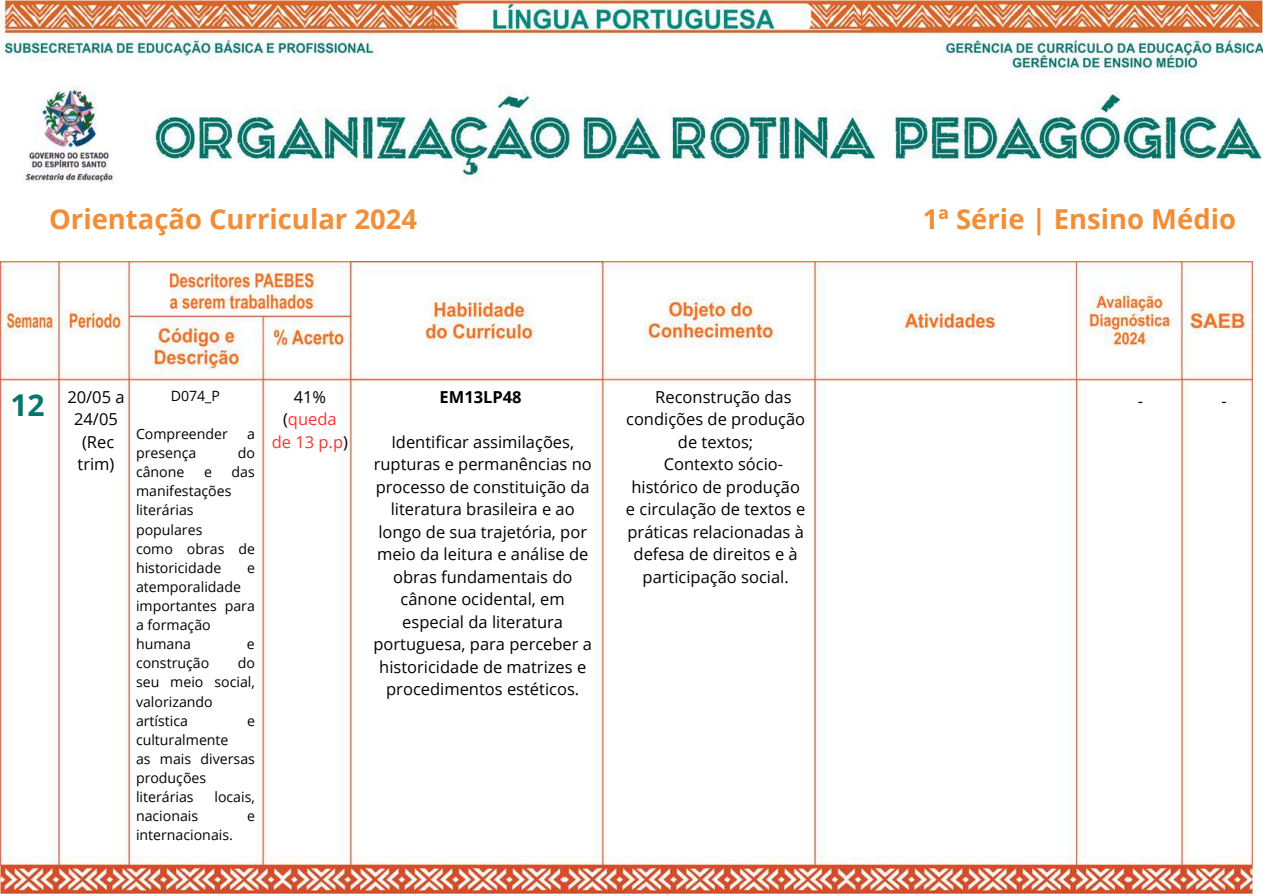
<style>
.page{position:relative;width:1263px;height:894px;background:#fff}
.page>*{position:absolute;margin:0;border:0;box-sizing:border-box;transform-origin:0 0}
.t1{font:700 27.45px "Open Sans";color:#f28e36}
.t2{font:16.5px/22.5px "Open Sans";color:#000;text-align:center}
.t3{font:16.5px/22.5px "Open Sans";color:#ff3131;text-align:center}
.t4{font:700 16.5px "Open Sans";color:#000}
.t5{font:14.1px/19px "Open Sans";color:#000}
.s1{font-weight:700;font-size:30px;color:#05766b}
.s2{color:#000}
</style>
<div class="page">
<img style="left:0;top:0;width:1263px;height:183px">
<img style="left:0;top:261px;width:1252px;height:631px">
<h1 class="t1" style="left:49px;top:199px;width:369px">Orientação Curricular 2024</h1>
<h1 class="t1" style="left:923px;top:199px;width:315px">1ª Série | Ensino Médio</h1>
<p class="t2" style="left:10px;top:385px;width:116px"><span class="s1">12</span> 20/05 a</p>
<p class="t2" style="left:74px;top:407px;width:45px">24/05</p>
<p class="t2" style="left:82px;top:430px;width:34px">(Rec</p>
<p class="t2" style="left:78px;top:452px;width:38px">trim)</p>
<p class="t5" style="left:171px;top:386px;width:51px">D074_P</p>
<p class="t5" style="left:136px;top:424px;width:93px">Compreender</p>
<p class="t5" style="left:247px;top:424px;width:9px">a</p>
<p class="t5" style="left:136px;top:443px;width:62px">presença</p>
<p class="t5" style="left:238px;top:443px;width:19px">do</p>
<p class="t5" style="left:136px;top:462px;width:50px">cânone</p>
<p class="t5" style="left:204px;top:462px;width:9px">e</p>
<p class="t5" style="left:232px;top:462px;width:25px">das</p>
<p class="t5" style="left:136px;top:481px;width:120px">manifestações literárias populares<br>como obras de historicidade</p>
<p class="t5" style="left:247px;top:557px;width:9px">e</p>
<p class="t5" style="left:136px;top:576px;width:120px">atemporalidade importantes para a formação humana</p>
<p class="t5" style="left:247px;top:634px;width:9px">e</p>
<p class="t5" style="left:136px;top:653px;width:120px;text-indent:102px">do seu meio social, valorizando artística</p>
<p class="t5" style="left:136px;top:653px;width:75px">construção</p>
<p class="t5" style="left:247px;top:710px;width:9px">e</p>
<p class="t5" style="left:136px;top:729px;width:120px">culturalmente<br>as mais diversas produções literárias</p>
<p class="t5" style="left:214px;top:786px;width:42px">locais,</p>
<p class="t5" style="left:136px;top:805px;width:64px">nacionais</p>
<p class="t5" style="left:247px;top:805px;width:9px">e</p>
<p class="t5" style="left:136px;top:825px;width:98px">internacionais.</p>
<p class="t3" style="left:272px;top:385px;width:78px"><span class="s2">41% (</span>queda de 13 p.p<span class="s2">)</span></p>
<p class="t4" style="left:440px;top:385px;width:84px">EM13LP48</p>
<p class="t2" style="left:373px;top:430px;width:220px">Identificar assimilações, rupturas e permanências no processo de constituição da literatura brasileira e ao longo de sua trajetória, por meio da leitura e análise de obras fundamentais do cânone ocidental, em especial da literatura portuguesa, para perceber a historicidade de matrizes e procedimentos estéticos.</p>
<p class="t2" style="left:655px;top:385px;width:138px">Reconstrução das</p>
<p class="t2" style="left:626px;top:407px;width:181px">condições de produção</p>
<p class="t2" style="left:678px;top:430px;width:77px">de textos;</p>
<p class="t2" style="left:664px;top:452px;width:121px">Contexto sócio-</p>
<p class="t2" style="left:631px;top:475px;width:170px">histórico de produção</p>
<p class="t2" style="left:626px;top:497px;width:181px">e circulação de textos e</p>
<p class="t2" style="left:627px;top:520px;width:178px">práticas relacionadas à</p>
<p class="t2" style="left:634px;top:542px;width:166px">defesa de direitos e à</p>
<p class="t2" style="left:643px;top:565px;width:148px">participação social.</p>
<p class="t2" style="left:1138px;top:389px;width:7px">-</p>
<p class="t2" style="left:1221px;top:389px;width:7px">-</p>
</div>
